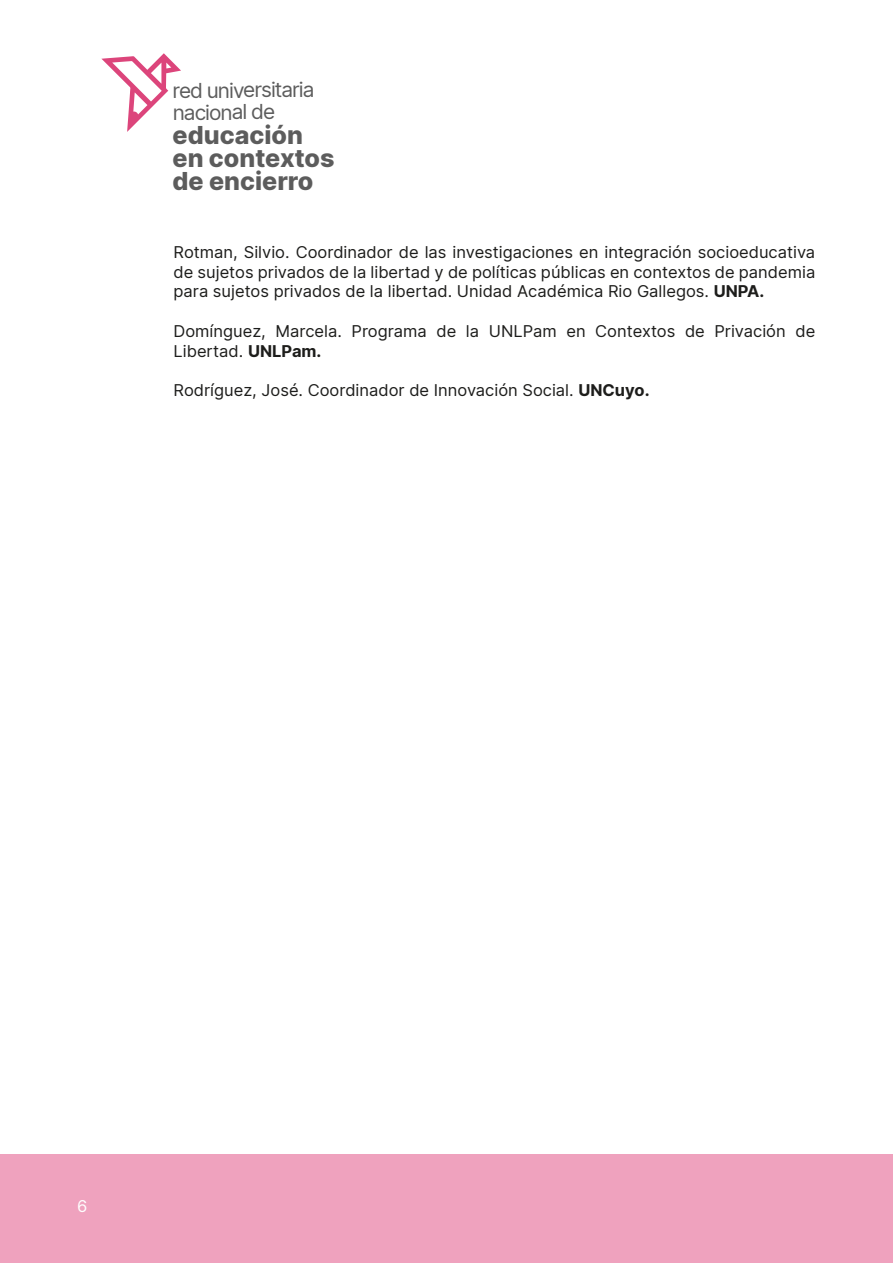
<style>
.page{position:relative;width:893px;height:1263px;background:#fff}
.page>*{position:absolute;margin:0;border:0;box-sizing:border-box;transform-origin:0 0}
.t1{font:800 25.05px/23.1px "Inter";color:#343434}
.t2{font:20.85px/22.2px "Inter";letter-spacing:-.055em;color:#343434}
.t3{font:16.5px/19.8px "Inter";color:#1d1d1b;text-align:justify}
.t4{font:16.5px "Inter";color:#fff}
.s1{font-weight:700}
</style>
<div class="page">
<div style="left:0;top:1154px;width:893px;height:109px;background:#efa2be"></div>
<svg style="left:101px;top:53px;width:80px;height:79px"></svg>
<p class="t2" style="left:173px;top:78px;width:144px">red universitaria nacional de</p>
<h1 class="t1" style="left:173px;top:123px;width:164px">educación en contextos de encierro</h1>
<p class="t3" style="left:174px;top:242px;width:643px">Rotman, Silvio. Coordinador de las investigaciones en integración socioeducativa de sujetos privados de la libertad y de políticas públicas en contextos de pandemia para sujetos privados de la libertad. Unidad Académica Rio Gallegos. <span class="s1">UNPA.</span></p>
<p class="t3" style="left:174px;top:321px;width:643px">Domínguez, Marcela. Programa de la UNLPam en Contextos de Privación de<br>Libertad. <span class="s1">UNLPam.</span></p>
<p class="t3" style="left:174px;top:380px;width:478px">Rodríguez, José. Coordinador de Innovación Social. <span class="s1">UNCuyo.</span></p>
<p class="t4" style="left:77px;top:1194px;width:12px">6</p>
</div>
